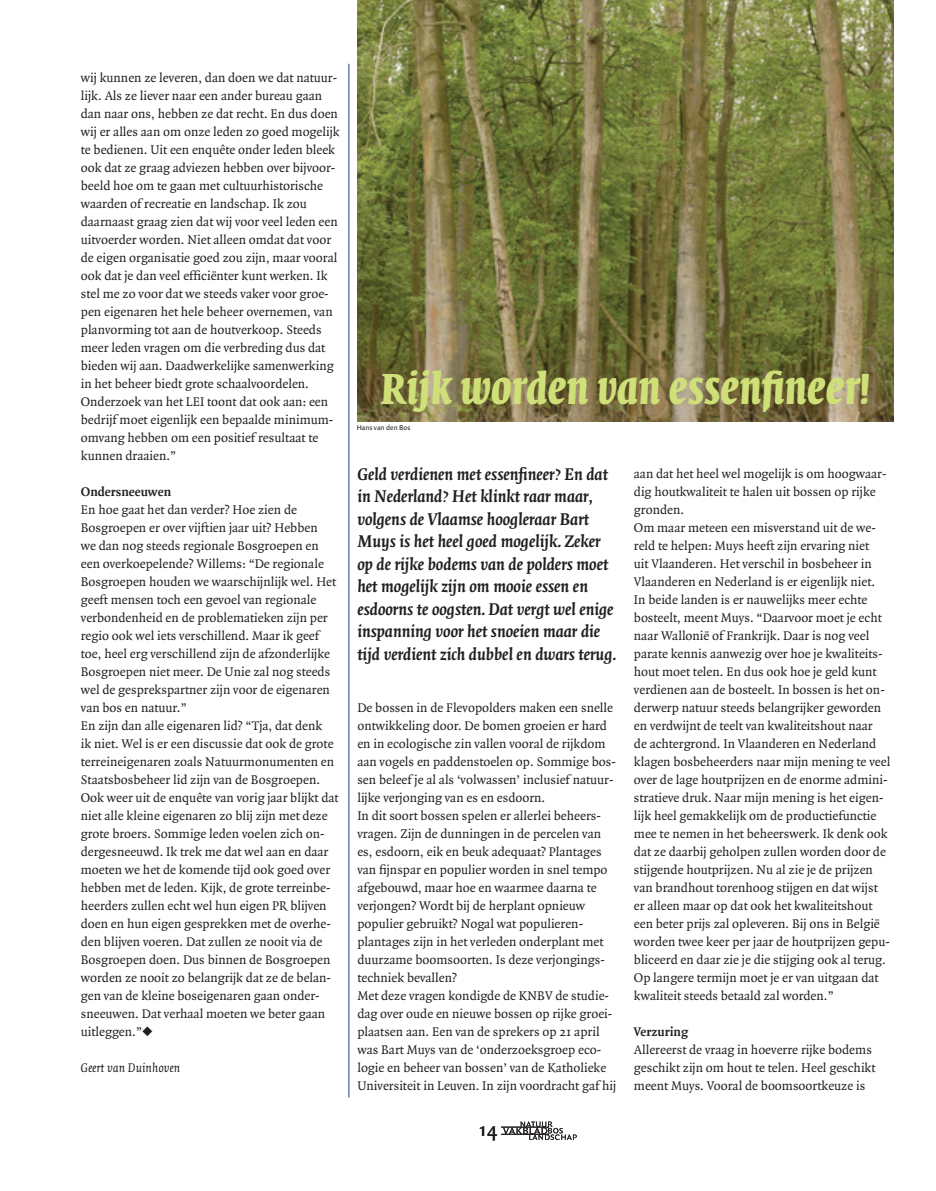
<style>
.page{position:relative;width:936px;height:1191px;background:#fff}
.page>*{position:absolute;margin:0;border:0;box-sizing:border-box;transform-origin:0 0}
.t1{font:italic 700 45px "Quadraat Dis";color:#d0e079}
.t2{font:21px "Quadraat Sans";color:#231f20}
.t3{font:italic 700 18px/22.5px "Quadraat";color:#231f20}
.t4{font:13.5px/18px "Quadraat";color:#231f20}
.t5{font:700 13.5px "Quadraat";color:#231f20}
.t6{font:italic 13.5px "Quadraat";color:#231f20}
.t7{font:7.5px "Quadraat Sans";color:#231f20}
</style>
<div class="page">
<svg style="left:503px;top:1121px;width:73px;height:18px"></svg>
<hr style="left:501px;top:1126px;width:48px;height:1px;background:#231f20">
<hr style="left:501px;top:1134px;width:48px;height:1px;background:#231f20">
<hr style="left:348px;top:64px;width:1px;height:1033px;background:#243c97">
<img style="left:357px;top:0;width:536px;height:421px">
<p class="t4" style="left:81px;top:69px;width:260px">wij kunnen ze leveren, dan doen we dat natuur&shy;lijk. Als ze liever naar een ander bureau gaan dan naar ons, hebben ze dat recht. En dus doen wij er alles aan om onze leden zo goed mogelijk te bedienen. Uit een enquête onder leden bleek ook dat ze graag adviezen hebben over bijvoor&shy;beeld hoe om te gaan met cultuurhistorische waarden of recreatie en landschap. Ik zou daarnaast graag zien dat wij voor veel leden een uitvoerder worden. Niet alleen omdat dat voor de eigen organisatie goed zou zijn, maar vooral ook dat je dan veel efficiënter kunt werken. Ik stel me zo voor dat we steeds vaker voor groe&shy;pen eigenaren het hele beheer overnemen, van planvorming tot aan de houtverkoop. Steeds meer leden vragen om die verbreding dus dat bieden wij aan. Daadwerkelijke samenwerking in het beheer biedt grote schaalvoordelen.<br>Onderzoek van het LEI toont dat ook aan: een bedrijf moet eigenlijk een bepaalde minimum&shy;omvang hebben om een positief resultaat te kunnen draaien.”</p>
<p class="t5" style="left:81px;top:484px;width:92px">Ondersneeuwen</p>
<p class="t4" style="left:81px;top:501px;width:259px">En hoe gaat het dan verder? Hoe zien de Bosgroepen er over vijftien jaar uit? Hebben<br>we dan nog steeds regionale Bosgroepen en een overkoepelende? Willems: “De regionale Bosgroepen houden we waarschijnlijk wel. Het geeft mensen toch een gevoel van regionale verbondenheid en de problematieken zijn per regio ook wel iets verschillend. Maar ik geef toe, heel erg verschillend zijn de afzonderlijke Bosgroepen niet meer. De Unie zal nog steeds wel de gesprekspartner zijn voor de eigenaren van bos en natuur.”<br>En zijn dan alle eigenaren lid? “Tja, dat denk<br>ik niet. Wel is er een discussie dat ook de grote terreineigenaren zoals Natuurmonumenten en Staatsbosbeheer lid zijn van de Bosgroepen.<br>Ook weer uit de enquête van vorig jaar blijkt dat niet alle kleine eigenaren zo blij zijn met deze grote broers. Sommige leden voelen zich on&shy;dergesneeuwd. Ik trek me dat wel aan en daar moeten we het de komende tijd ook goed over hebben met de leden. Kijk, de grote terreinbe&shy;heerders zullen echt wel hun eigen PR blijven doen en hun eigen gesprekken met de overhe&shy;den blijven voeren. Dat zullen ze nooit via de Bosgroepen doen. Dus binnen de Bosgroepen worden ze nooit zo belangrijk dat ze de belan&shy;gen van de kleine boseigenaren gaan onder&shy;sneeuwen. Dat verhaal moeten we beter gaan uitleggen.”◆</p>
<p class="t6" style="left:81px;top:1060px;width:101px">Geert van Duinhoven</p>
<h1 class="t1" style="left:380px;top:365px;width:490px">Rijk worden van essenfineer!</h1>
<p class="t7" style="left:356px;top:423px;width:55px">Hans van den Bos</p>
<p class="t3" style="left:357px;top:463px;width:260px">Geld verdienen met essenfineer? En dat in Nederland? Het klinkt raar maar, volgens de Vlaamse hoogleraar Bart Muys is het heel goed mogelijk. Zeker op de rijke bodems van de polders moet het mogelijk zijn om mooie essen en esdoorns te oogsten. Dat vergt wel enige inspanning voor het snoeien maar die tijd verdient zich dubbel en dwars terug.</p>
<p class="t4" style="left:357px;top:699px;width:260px">De bossen in de Flevopolders maken een snelle ontwikkeling door. De bomen groeien er hard en in ecologische zin vallen vooral de rijkdom aan vogels en paddenstoelen op. Sommige bos&shy;sen beleef je al als ‘volwassen’ inclusief natuur&shy;lijke verjonging van es en esdoorn.<br>In dit soort bossen spelen er allerlei beheers&shy;vragen. Zijn de dunningen in de percelen van es, esdoorn, eik en beuk adequaat? Plantages van fijnspar en populier worden in snel tempo afgebouwd, maar hoe en waarmee daarna te verjongen? Wordt bij de herplant opnieuw populier gebruikt? Nogal wat populieren&shy;plantages zijn in het verleden onderplant met duurzame boomsoorten. Is deze verjongings&shy;techniek bevallen?<br>Met deze vragen kondigde de KNBV de studie&shy;dag over oude en nieuwe bossen op rijke groei&shy;plaatsen aan. Een van de sprekers op 21 april was Bart Muys van de ‘onderzoeksgroep eco&shy;logie en beheer van bossen’ van de Katholieke Universiteit in Leuven. In zijn voordracht gaf hij</p>
<h2 class="t2" style="left:479px;top:1117px;width:20px">14</h2>
<p class="t4" style="left:634px;top:465px;width:258px">aan dat het heel wel mogelijk is om hoogwaar&shy;dig houtkwaliteit te halen uit bossen op rijke gronden.<br>Om maar meteen een misverstand uit de we&shy;reld te helpen: Muys heeft zijn ervaring niet<br>uit Vlaanderen. Het verschil in bosbeheer in Vlaanderen en Nederland is er eigenlijk niet.<br>In beide landen is er nauwelijks meer echte bosteelt, meent Muys. “Daarvoor moet je echt naar Wallonië of Frankrijk. Daar is nog veel parate kennis aanwezig over hoe je kwaliteits&shy;hout moet telen. En dus ook hoe je geld kunt verdienen aan de bosteelt. In bossen is het on&shy;derwerp natuur steeds belangrijker geworden en verdwijnt de teelt van kwaliteitshout naar<br>de achtergrond. In Vlaanderen en Nederland klagen bosbeheerders naar mijn mening te veel over de lage houtprijzen en de enorme admini&shy;stratieve druk. Naar mijn mening is het eigen&shy;lijk heel gemakkelijk om de productiefunctie mee te nemen in het beheerswerk. Ik denk ook dat ze daarbij geholpen zullen worden door de stijgende houtprijzen. Nu al zie je de prijzen van brandhout torenhoog stijgen en dat wijst er alleen maar op dat ook het kwaliteitshout een beter prijs zal opleveren. Bij ons in België worden twee keer per jaar de houtprijzen gepu&shy;bliceerd en daar zie je die stijging ook al terug.<br>Op langere termijn moet je er van uitgaan dat kwaliteit steeds betaald zal worden.”</p>
<p class="t5" style="left:634px;top:1024px;width:56px">Verzuring</p>
<p class="t4" style="left:634px;top:1041px;width:243px">Allereerst de vraag in hoeverre rijke bodems geschikt zijn om hout te telen. Heel geschikt meent Muys. Vooral de boomsoortkeuze is</p>
</div>
